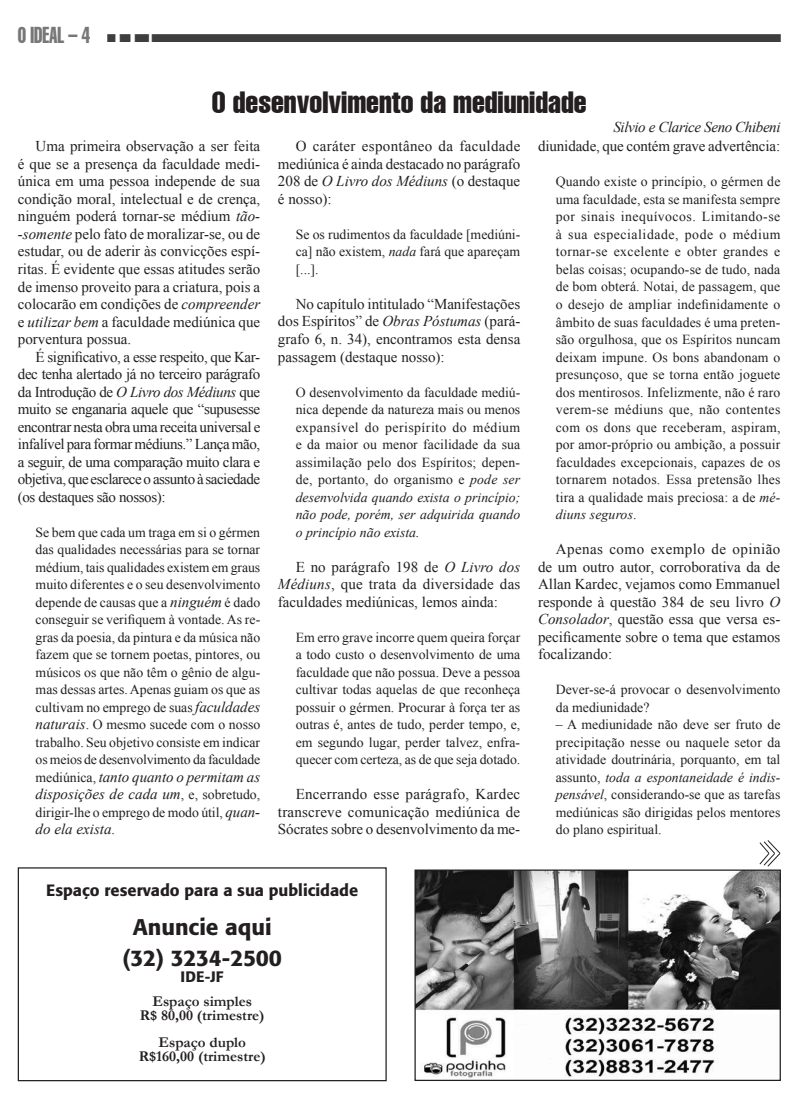
<style>
.page{position:relative;width:798px;height:1099px;background:#fff}
.page>*{position:absolute;margin:0;border:0;box-sizing:border-box;transform-origin:0 0}
.t1{font:extra-condensed 30px "Helvetica";color:#231f20}
.t2{font:500 22.5px/30.9px "Formata";color:#231f20;text-align:center}
.t3{font:extra-condensed 22.5px "Helvetica";color:#777;scale:.8 1}
.t4{font:500 16.25px "Formata";color:#231f20}
.t5{font:15px/17.5px "Times New Roman";color:#231f20;text-align:justify}
.t6{font:italic 15px/17.5px "Times New Roman";color:#231f20}
.t7{font:700 15px/13.8px "Garamond";color:#231f20;text-align:center}
.t8{font:italic 15px "Times New Roman";letter-spacing:-.025em;color:#231f20}
.t9{font:500 15px "Formata";color:#231f20}
.t10{font:13.75px/17.5px "Times New Roman";color:#231f20;text-align:justify}
.s1{font-style:italic}
.s2{font-style:italic;font-size:15px}
.s3{font-style:normal;font-size:13.75px}
</style>
<div class="page">
<img style="left:107px;top:34px;width:672px;height:7px">
<img style="left:416px;top:871px;width:362px;height:207px">
<div style="left:414px;top:869px;width:366px;height:211px;border:1px solid #231f20"></div>
<svg style="left:759px;top:840px;width:21px;height:27px"></svg>
<div style="left:18px;top:867px;width:368px;height:214px;border:1px solid #231f20"></div>
<h2 class="t3" style="left:18px;top:20px;width:92px">O IDEAL – 4</h2>
<h1 class="t1" style="left:212px;top:83px;width:376px">O desenvolvimento da mediunidade</h1>
<p class="t5" style="left:18px;top:137px;width:244px;text-indent:18px">Uma primeira observação a ser feita é que se a presença da faculdade medi&shy;única em uma pessoa independe de sua condição moral, intelectual e de crença, ninguém poderá tornar-se médium <span class="s1">tão--somente</span> pelo fato de moralizar-se, ou de estudar, ou de aderir às convicções espí&shy;ritas. É evidente que essas atitudes serão de imenso proveito para a criatura, pois a colocarão em condições de <span class="s1">compreender </span>e <span class="s1">utilizar bem</span> a faculdade mediúnica que porventura possua.</p>
<p class="t5" style="left:18px;top:347px;width:244px;text-indent:18px">É significativo, a esse respeito, que Kar&shy;dec tenha alertado já no terceiro parágrafo da Introdução de <span class="s1">O Livro dos Médiuns</span> que muito se enganaria aquele que “supusesse encontrar nesta obra uma receita universal e infalível para formar médiuns.” Lança mão, a seguir, de uma comparação muito clara e objetiva, que esclarece o assunto à saciedade (os destaques são nossos):</p>
<p class="t10" style="left:36px;top:523px;width:226px">Se bem que cada um traga em si o gérmen das qualidades necessárias para se tornar médium, tais qualidades existem em graus muito diferentes e o seu desenvolvimento depende de causas que a <span class="s2">ninguém</span> é dado conseguir se verifiquem à vontade. As re&shy;gras da poesia, da pintura e da música não fazem que se tornem poetas, pintores, ou músicos os que não têm o gênio de algu&shy;mas dessas artes. Apenas guiam os que as cultivam no emprego de suas <span class="s2">faculdades naturais</span>. O mesmo sucede com o nosso trabalho. Seu objetivo consiste em indicar os meios de desenvolvimento da faculdade</p>
<p class="t6" style="left:36px;top:767px;width:226px"><span class="s3">mediúnica,</span> tanto quanto o permitam as disposições de cada um<span class="s3">, e, sobretudo,</span></p>
<p class="t10" style="left:36px;top:803px;width:226px">dirigir-lhe o emprego de modo útil, <span class="s2">quan-</span></p>
<p class="t6" style="left:36px;top:820px;width:81px">do ela exista<span class="s3">.</span></p>
<p class="t8" style="left:613px;top:116px;width:168px">Silvio e Clarice Seno Chibeni</p>
<p class="t5" style="left:278px;top:137px;width:244px;text-indent:18px">O caráter espontâneo da faculdade mediúnica é ainda destacado no parágrafo 208 de <span class="s1">O Livro dos Médiuns</span> (o destaque é nosso):</p>
<p class="t10" style="left:295px;top:225px;width:226px">Se os rudimentos da faculdade [mediúni&shy;ca] não existem, <span class="s1">nada</span> fará que apareçam [...].</p>
<p class="t5" style="left:278px;top:295px;width:244px;text-indent:18px">No capítulo intitulado “Manifestações dos Espíritos” de <span class="s1">Obras Póstumas</span> (pará&shy;grafo 6, n. 34), encontramos esta densa passagem (destaque nosso):</p>
<p class="t10" style="left:295px;top:383px;width:226px">O desenvolvimento da faculdade mediú&shy;nica depende da natureza mais ou menos expansível do perispírito do médium e da maior ou menor facilidade da sua assimilação pelo dos Espíritos; depen&shy;de, portanto, do organismo e <span class="s1">pode ser desenvolvida quando exista o princípio; não pode, porém, ser adquirida quando o princípio não exista.</span></p>
<p class="t5" style="left:278px;top:557px;width:244px;text-indent:18px">E no parágrafo 198 de <span class="s1">O Livro dos Médiuns</span>, que trata da diversidade das faculdades mediúnicas, lemos ainda:</p>
<p class="t10" style="left:295px;top:628px;width:226px">Em erro grave incorre quem queira forçar a todo custo o desenvolvimento de uma faculdade que não possua. Deve a pessoa cultivar todas aquelas de que reconheça possuir o gérmen. Procurar à força ter as outras é, antes de tudo, perder tempo, e, em segundo lugar, perder talvez, enfra&shy;quecer com certeza, as de que seja dotado.</p>
<p class="t5" style="left:278px;top:785px;width:244px;text-indent:18px">Encerrando esse parágrafo, Kardec transcreve comunicação mediúnica de Sócrates sobre o desenvolvimento da me-</p>
<p class="t5" style="left:538px;top:137px;width:243px">diunidade, que contém grave advertência:</p>
<p class="t10" style="left:555px;top:173px;width:226px">Quando existe o princípio, o gérmen de uma faculdade, esta se manifesta sempre por sinais inequívocos. Limitando-se à sua especialidade, pode o médium tornar-se excelente e obter grandes e belas coisas; ocupando-se de tudo, nada de bom obterá. Notai, de passagem, que o desejo de ampliar indefinidamente o âmbito de suas faculdades é uma preten&shy;são orgulhosa, que os Espíritos nuncam deixam impune. Os bons abandonam o presunçoso, que se torna então joguete dos mentirosos. Infelizmente, não é raro verem-se médiuns que, não contentes com os dons que receberam, aspiram, por amor-próprio ou ambição, a possuir faculdades excepcionais, capazes de os tornarem notados. Essa pretensão lhes tira a qualidade mais preciosa: a de <span class="s1">mé&shy;diuns seguros</span>.</p>
<p class="t5" style="left:538px;top:540px;width:244px;text-indent:18px">Apenas como exemplo de opinião de um outro autor, corroborativa da de Allan Kardec, vejamos como Emmanuel responde à questão 384 de seu livro <span class="s1">O Consolador</span>, questão essa que versa es&shy;pecificamente sobre o tema que estamos focalizando:</p>
<p class="t10" style="left:555px;top:680px;width:226px">Dever-se-á provocar o desenvolvimento da mediunidade?</p>
<p class="t10" style="left:555px;top:715px;width:226px">– A mediunidade não deve ser fruto de precipitação nesse ou naquele setor da atividade doutrinária, porquanto, em tal assunto, <span class="s1">toda a espontaneidade é indis&shy;pensável</span>, considerando-se que as tarefas mediúnicas são dirigidas pelos mentores do plano espiritual.</p>
<p class="t4" style="left:46px;top:880px;width:313px">Espaço reservado para a sua publicidade</p>
<h2 class="t2" style="left:122px;top:911px;width:161px">Anuncie aqui (32) 3234-2500</h2>
<p class="t9" style="left:180px;top:967px;width:45px">IDE-JF</p>
<p class="t7" style="left:140px;top:994px;width:126px">Espaço simples<br>R$ 80,00 (trimestre)</p>
<p class="t7" style="left:139px;top:1035px;width:128px">Espaço duplo<br>R$160,00 (trimestre)</p>
</div>
